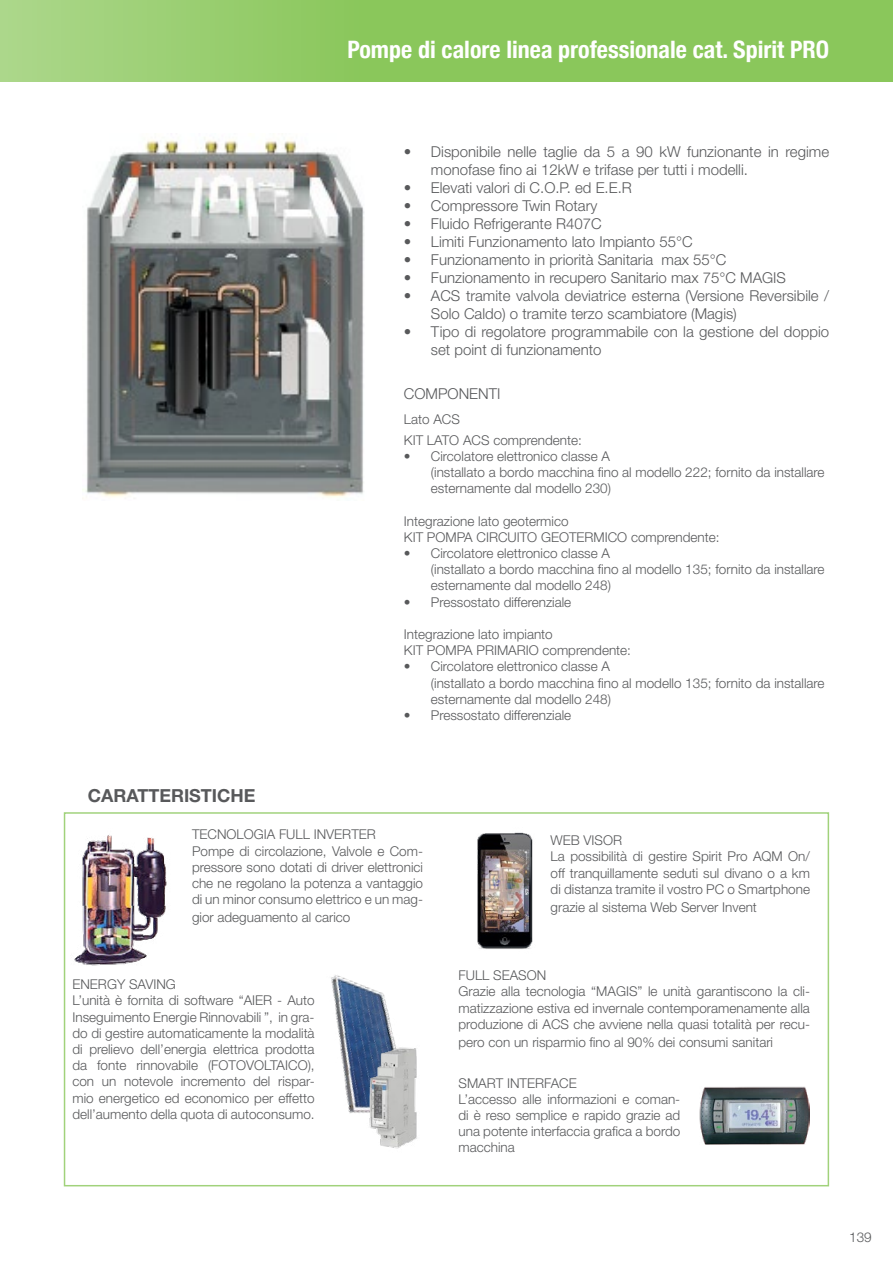
<style>
.page{position:relative;width:893px;height:1263px;background:#fff}
.page>*{position:absolute;margin:0;border:0;box-sizing:border-box;transform-origin:0 0}
.t1{font:700 condensed 24px "Helvetica Neue";color:#fff}
.t2{font:700 18px "Helvetica Neue LT Std";color:#58595b}
.t3{font:300 15px/18px "Helvetica Neue LT Std";color:#58595b}
.t4{font:300 13.5px/16.2px "Helvetica Neue LT Std";color:#58595b}
</style>
<div class="page">
<svg style="left:0;top:0;width:893px;height:82px;background:#90ca64"></svg>
<div style="left:64px;top:812px;width:765px;height:374px;border:2px solid #8ac75b"></div>
<img style="left:699px;top:1086px;width:111px;height:59px">
<img style="left:477px;top:832px;width:56px;height:117px">
<img style="left:74px;top:835px;width:93px;height:131px">
<img style="left:331px;top:975px;width:61px;height:138px">
<img style="left:366px;top:1032px;width:51px;height:117px">
<img style="left:83px;top:137px;width:281px;height:361px">
<h1 class="t1" style="left:347px;top:30px;width:483px">Pompe di calore linea professionale cat. Spirit PRO</h1>
<p class="t3" style="left:431px;top:142px;width:400px;text-indent:-27px">• Disponibile nelle taglie da 5 a 90 kW funzionante in regime monofase fino ai 12kW e trifase per tutti i modelli.</p>
<p class="t3" style="left:404px;top:178px;width:229px">• Elevati valori di C.O.P. ed E.E.R</p>
<p class="t3" style="left:404px;top:196px;width:195px">• Compressore Twin Rotary</p>
<p class="t3" style="left:404px;top:214px;width:199px">• Fluido Refrigerante R407C</p>
<p class="t3" style="left:404px;top:232px;width:290px">• Limiti Funzionamento lato Impianto 55°C</p>
<p class="t3" style="left:404px;top:250px;width:324px">• Funzionamento in priorità Sanitaria max 55°C</p>
<p class="t3" style="left:404px;top:268px;width:384px">• Funzionamento in recupero Sanitario max 75°C MAGIS</p>
<p class="t3" style="left:431px;top:286px;width:400px;text-indent:-27px">• ACS tramite valvola deviatrice esterna (Versione Reversibile /<br>Solo Caldo) o tramite terzo scambiatore (Magis)</p>
<p class="t3" style="left:431px;top:322px;width:400px;text-indent:-27px">• Tipo di regolatore programmabile con la gestione del doppio set point di funzionamento</p>
<p class="t3" style="left:404px;top:385px;width:98px">COMPONENTI</p>
<p class="t4" style="left:404px;top:409px;width:179px;line-height:20.4px">Lato ACS<br>KIT LATO ACS comprendente:</p>
<p class="t4" style="left:431px;top:448px;width:395px;text-indent:-27px">• Circolatore elettronico classe A<br>(installato a bordo macchina fino al modello 222; fornito da installare esternamente dal modello 230)</p>
<p class="t4" style="left:404px;top:512px;width:317px">Integrazione lato geotermico<br>KIT POMPA CIRCUITO GEOTERMICO comprendente:</p>
<p class="t4" style="left:431px;top:545px;width:395px;text-indent:-27px">• Circolatore elettronico classe A<br>(installato a bordo macchina fino al modello 135; fornito da installare esternamente dal modello 248)</p>
<p class="t4" style="left:404px;top:593px;width:169px">• Pressostato differenziale</p>
<p class="t4" style="left:404px;top:626px;width:229px">Integrazione lato impianto<br>KIT POMPA PRIMARIO comprendente:</p>
<p class="t4" style="left:431px;top:658px;width:395px;text-indent:-27px">• Circolatore elettronico classe A<br>(installato a bordo macchina fino al modello 135; fornito da installare esternamente dal modello 248)</p>
<p class="t4" style="left:404px;top:707px;width:169px">• Pressostato differenziale</p>
<h2 class="t2" style="left:88px;top:784px;width:169px">CARATTERISTICHE</h2>
<p class="t4" style="left:192px;top:826px;width:233px">TECNOLOGIA FULL INVERTER<br>Pompe di circolazione, Valvole e Com&shy;pressore sono dotati di driver elettronici che ne regolano la potenza a vantaggio di un minor consumo elettrico e un mag-</p>
<p class="t4" style="left:192px;top:909px;width:160px">gior adeguamento al carico</p>
<p class="t4" style="left:72px;top:976px;width:244px">ENERGY SAVING<br>L’unità è fornita di software “AIER - Auto Inseguimento Energie Rinnovabili ”, in gra&shy;do di gestire automaticamente la modalità di prelievo dell’energia elettrica prodotta da fonte rinnovabile (FOTOVOLTAICO), con un notevole incremento del rispar&shy;mio energetico ed economico per effetto dell’aumento della quota di autoconsumo.</p>
<p class="t4" style="left:551px;top:832px;width:261px">WEB VISOR<br>La possibilità di gestire Spirit Pro AQM On/ off tranquillamente seduti sul divano o a km di distanza tramite il vostro PC o Smartphone</p>
<p class="t4" style="left:551px;top:898px;width:208px">grazie al sistema Web Server Invent</p>
<p class="t4" style="left:458px;top:967px;width:353px">FULL SEASON<br>Grazie alla tecnologia “MAGIS” le unità garantiscono la cli&shy;matizzazione estiva ed invernale contemporamenamente alla produzione di ACS che avviene nella quasi totalità per recu-</p>
<p class="t4" style="left:458px;top:1033px;width:316px">pero con un risparmio fino al 90% dei consumi sanitari</p>
<p class="t4" style="left:458px;top:1074px;width:223px">SMART INTERFACE<br>L’accesso alle informazioni e coman&shy;di è reso semplice e rapido grazie ad una potente interfaccia grafica a bordo macchina</p>
<p class="t4" style="left:849px;top:1228px;width:24px">139</p>
</div>
